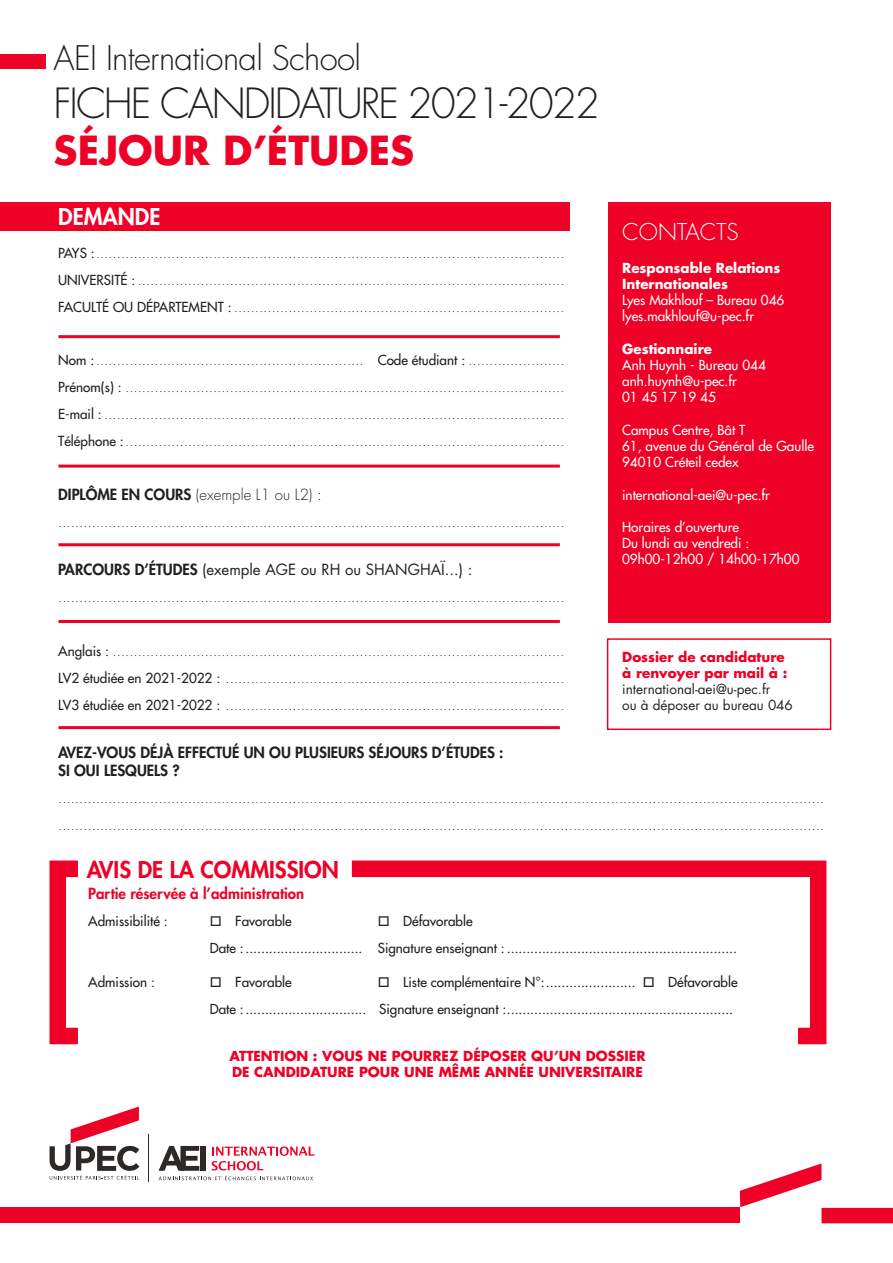
<style>
.page{position:relative;width:893px;height:1263px;background:#fff}
.page>*{position:absolute;margin:0;border:0;box-sizing:border-box;transform-origin:0 0}
.t1{font:300 40.5px "Futura";letter-spacing:-.05em;color:#231f20}
.t2{font:700 39px "Futura";color:#ef0027}
.t3{font:300 33px "Futura";letter-spacing:-.02em;color:#231f20}
.t4{font:800 22.5px "Futura";color:#ef0027}
.t5{font:300 22.5px "Futura";color:#fff}
.t6{font:800 22.5px "Futura";color:#fff}
.t7{font:800 15px/18px "Futura";color:#231f20}
.t8{font:15px "Futura";color:#231f20}
.t9{font:800 15px "Futura";color:#ef0027}
.t10{font:300 15px "Futura";color:#231f20}
.t11{font:300 13.5px "Futura";color:#231f20}
.t12{font:13.5px "Futura";color:#231f20}
.t13{font:13.5px/16.2px "Futura";color:#fff}
.t14{font:13.5px/16.2px "Futura";color:#231f20}
.t15{font:700 13.5px "Futura";color:#ef0027}
.t16{font:700 13.5px/16.2px "Futura";color:#fff}
.s1{font-weight:400}
.s2{font-weight:800}
.s3{font-weight:700;color:#ef0027}
</style>
<div class="page">
<div style="left:0;top:202px;width:570px;height:28px;background:#ef0027"></div>
<hr style="left:148px;top:1134px;width:1px;height:48px;background:#2e2926">
<svg style="left:50px;top:1106px;width:89px;height:74px"></svg>
<svg style="left:159px;top:1146px;width:155px;height:34px"></svg>
<div style="left:608px;top:202px;width:223px;height:420px;background:#ef0027"></div>
<div style="left:0;top:54px;width:45px;height:15px;background:#ef0027"></div>
<div style="left:607px;top:638px;width:224px;height:92px;border:2px solid #ef0027"></div>
<svg style="left:740px;top:1163px;width:81px;height:44px"></svg>
<div style="left:821px;top:1208px;width:72px;height:15px;background:#ef0027"></div>
<div style="left:0;top:1208px;width:740px;height:15px;background:#ef0027"></div>
<hr style="left:58px;top:335px;width:502px;height:3px;background:#ef0027">
<hr style="left:58px;top:465px;width:502px;height:3px;background:#ef0027">
<hr style="left:58px;top:543px;width:502px;height:3px;background:#ef0027">
<hr style="left:58px;top:620px;width:502px;height:3px;background:#ef0027">
<hr style="left:58px;top:726px;width:502px;height:3px;background:#ef0027">
<div style="left:49px;top:860px;width:37px;height:184px;border:16px solid #ef0027"></div>
<svg style="left:351px;top:860px;width:476px;height:185px"></svg>
<p class="t3" style="left:54px;top:38px;width:309px">AEI International School</p>
<p class="t1" style="left:54px;top:78px;width:548px">FICHE CANDIDATURE 2021-2022</p>
<p class="t2" style="left:54px;top:124px;width:362px">SÉJOUR D’ÉTUDES</p>
<p class="t6" style="left:58px;top:203px;width:104px">DEMANDE</p>
<p class="t11" style="left:58px;top:245px;width:508px"><span class="s1">PAYS :</span>................................................................................................................</p>
<p class="t11" style="left:58px;top:272px;width:508px"><span class="s1">UNIVERSITÉ :</span> ......................................................................................................</p>
<p class="t11" style="left:58px;top:299px;width:508px"><span class="s1">FACULTÉ OU DÉPARTEMENT :</span> ...............................................................................</p>
<p class="t11" style="left:58px;top:351px;width:508px"><span class="s1">Nom :</span>................................................................ <span class="s1">Code étudiant :</span> .......................</p>
<p class="t11" style="left:58px;top:378px;width:508px"><span class="s1">Prénom(s) :</span> .........................................................................................................</p>
<p class="t11" style="left:58px;top:405px;width:508px"><span class="s1">E-mail :</span> ..............................................................................................................</p>
<p class="t11" style="left:58px;top:432px;width:508px"><span class="s1">Téléphone :</span>.........................................................................................................</p>
<p class="t10" style="left:58px;top:485px;width:265px"><span class="s2">DIPLÔME EN COURS</span> (exemple L1 ou L2) :</p>
<p class="t11" style="left:58px;top:513px;width:508px">.........................................................................................................................</p>
<p class="t8" style="left:58px;top:560px;width:416px"><span class="s2">PARCOURS D’ÉTUDES</span> (exemple AGE ou RH ou SHANGHAÏ...) :</p>
<p class="t11" style="left:58px;top:588px;width:508px">.........................................................................................................................</p>
<p class="t5" style="left:622px;top:219px;width:118px">CONTACTS</p>
<p class="t16" style="left:622px;top:259px;width:160px">Responsable Relations<br>Internationales</p>
<p class="t13" style="left:622px;top:292px;width:164px">Lyes Makhlouf – Bureau 046</p>
<p class="t13" style="left:622px;top:308px;width:133px">lyes.makhlouf@u-pec.fr</p>
<p class="t16" style="left:622px;top:340px;width:91px">Gestionnaire</p>
<p class="t13" style="left:622px;top:357px;width:145px">Anh Huynh - Bureau 044</p>
<p class="t13" style="left:622px;top:373px;width:116px">anh.huynh@u-pec.fr<br>01 45 17 19 45</p>
<p class="t13" style="left:622px;top:422px;width:125px">Campus Centre, Bât T</p>
<p class="t13" style="left:622px;top:438px;width:193px">61, avenue du Général de Gaulle</p>
<p class="t13" style="left:622px;top:454px;width:118px">94010 Créteil cedex</p>
<p class="t13" style="left:622px;top:487px;width:149px">international-aei@u-pec.fr</p>
<p class="t13" style="left:622px;top:519px;width:119px">Horaires d’ouverture</p>
<p class="t13" style="left:622px;top:535px;width:129px">Du lundi au vendredi :</p>
<p class="t13" style="left:622px;top:551px;width:179px">09h00-12h00 / 14h00-17h00</p>
<p class="t11" style="left:58px;top:642px;width:508px"><span class="s1">Anglais :</span> ............................................................................................................</p>
<p class="t11" style="left:58px;top:669px;width:508px"><span class="s1">LV2 étudiée en 2021-2022 :</span> .................................................................................</p>
<p class="t11" style="left:58px;top:696px;width:508px"><span class="s1">LV3 étudiée en 2021-2022 :</span> .................................................................................</p>
<p class="t7" style="left:58px;top:743px;width:447px">AVEZ-VOUS DÉJÀ EFFECTUÉ UN OU PLUSIEURS SÉJOURS D’ÉTUDES :<br>SI OUI LESQUELS ?</p>
<p class="t11" style="left:58px;top:789px;width:767px">.......................................................................................................................................................................................</p>
<p class="t11" style="left:58px;top:816px;width:767px">.......................................................................................................................................................................................</p>
<p class="t4" style="left:87px;top:855px;width:254px">AVIS DE LA COMMISSION</p>
<p class="t9" style="left:88px;top:884px;width:217px">Partie réservée à l’administration</p>
<p class="t12" style="left:88px;top:912px;width:81px">Admissibilité :</p>
<p class="t12" style="left:210px;top:912px;width:84px">□ Favorable</p>
<p class="t12" style="left:378px;top:912px;width:96px">□ Défavorable</p>
<p class="t12" style="left:210px;top:939px;width:529px">Date :.............................. Signature enseignant : ...........................................................</p>
<p class="t12" style="left:88px;top:974px;width:68px">Admission :</p>
<p class="t12" style="left:210px;top:974px;width:84px">□ Favorable</p>
<p class="t12" style="left:378px;top:974px;width:361px">□ Liste complémentaire N°:....................... □ Défavorable</p>
<p class="t12" style="left:210px;top:1001px;width:525px">Date :............................... Signature enseignant :..........................................................</p>
<p class="t14" style="left:622px;top:649px;width:172px"><span class="s3">Dossier de candidature à renvoyer par mail à : </span>international-aei@u-pec.fr<br>ou à déposer au bureau 046</p>
<p class="t15" style="left:229px;top:1047px;width:418px">ATTENTION : VOUS NE POURREZ DÉPOSER QU’UN DOSSIER</p>
<p class="t15" style="left:232px;top:1063px;width:412px">DE CANDIDATURE POUR UNE MÊME ANNÉE UNIVERSITAIRE</p>
</div>
